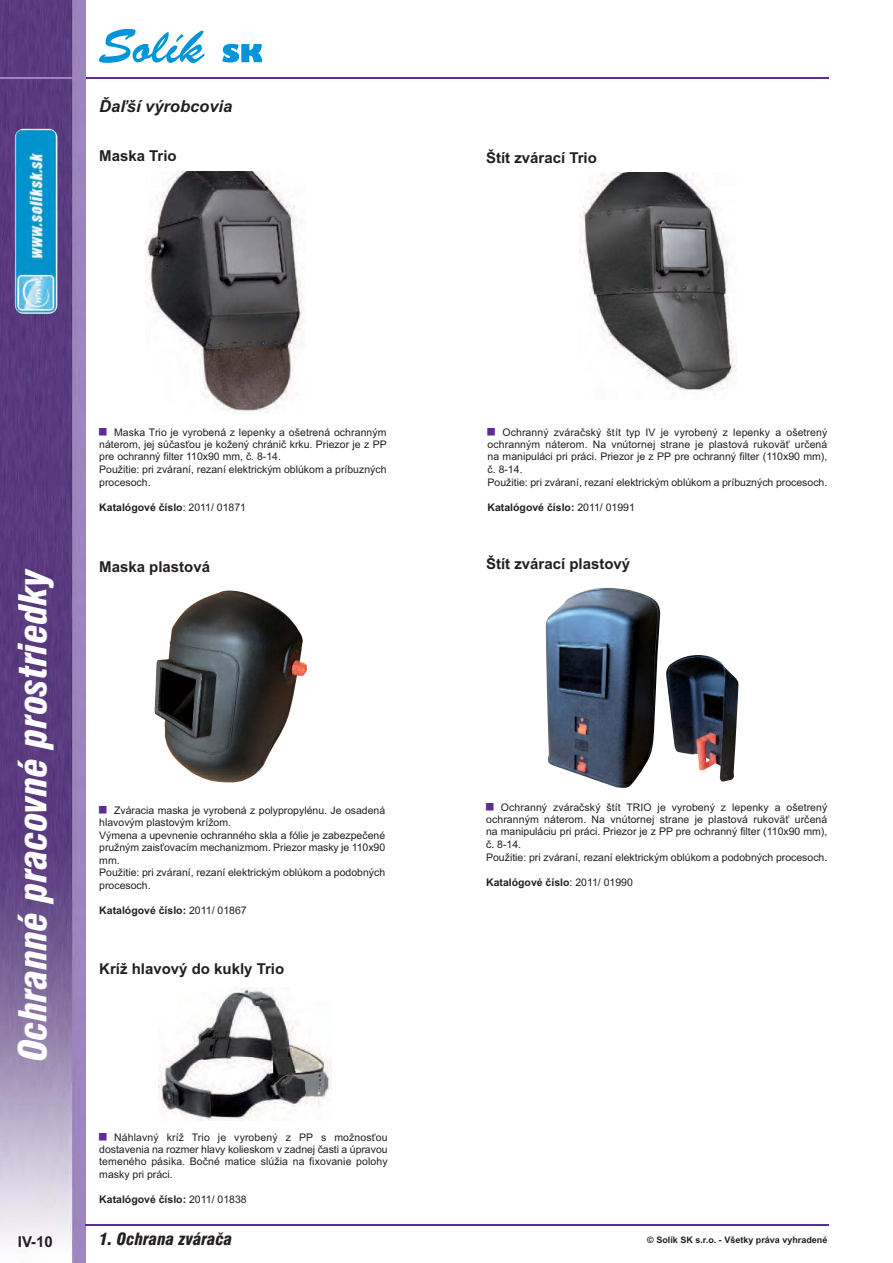
<style>
.page{position:relative;width:893px;height:1263px;background:#fff}
.page>*{position:absolute;margin:0;border:0;box-sizing:border-box;transform-origin:0 0}
.t1{font:italic 37.5px "Swis 721 Blk Cn EU";color:#fff}
.t2{font:italic 16.5px "Swis 721 Blk Cn EU";color:#231f20}
.t3{font:italic 700 16.5px "Arial";color:#231f20}
.t4{font:700 15px "Arial";color:#231f20}
.t5{font:10.5px/12.5px "Arial";color:#231f20}
.t6{font:700 10.5px "Arial";color:#231f20}
.t7{font:700 9px "Arial";color:#231f20}
.s1{font-weight:400}
</style>
<div class="page">
<img style="left:145px;top:171px;width:160px;height:243px">
<img style="left:578px;top:172px;width:158px;height:219px">
<img style="left:0;top:0;width:85px;height:1263px">
<hr style="left:85px;top:77px;width:744px;height:1px;background:#5e2d91">
<hr style="left:0;top:77px;width:85px;height:1px;background:#9e85be">
<hr style="left:85px;top:1224px;width:744px;height:2px;background:#5e2d91">
<svg style="left:99px;top:29px;width:163px;height:34px"></svg>
<img style="left:15px;top:129px;width:42px;height:185px;border-radius:8px">
<img style="left:154px;top:590px;width:153px;height:193px">
<img style="left:545px;top:587px;width:115px;height:201px">
<img style="left:666px;top:655px;width:73px;height:127px">
<img style="left:159px;top:988px;width:172px;height:133px">
<h2 class="t3" style="left:99px;top:96px;width:135px">Ďaľší výrobcovia</h2>
<h3 class="t4" style="left:99px;top:151px;width:79px">Maska Trio</h3>
<h3 class="t4" style="left:486px;top:152px;width:112px">Štít zvárací Trio</h3>
<h1 class="t1" style="left:12px;top:1061px;width:494px;rotate:-90deg">Ochranné pracovné prostriedky</h1>
<h3 class="t4" style="left:18px;top:1236px;width:37px">IV-10</h3>
<p class="t5" style="left:99px;top:427px;width:289px;text-indent:15px">Maska Trio je vyrobená z lepenky a ošetrená ochranným náterom, jej súčasťou je kožený chránič krku. Priezor je z PP pre ochranný filter 110x90 mm, č. 8-14.<br>Použitie: pri zváraní, rezaní elektrickým oblúkom a príbuzných procesoch.</p>
<p class="t6" style="left:99px;top:503px;width:148px">Katalógové číslo<span class="s1">: 2011/ 01871</span></p>
<h3 class="t4" style="left:99px;top:561px;width:112px">Maska plastová</h3>
<p class="t5" style="left:99px;top:805px;width:287px;text-indent:15px">Zváracia maska je vyrobená z polypropylénu. Je osadená hlavovým plastovým krížom.<br>Výmena a upevnenie ochranného skla a fólie je zabezpečené pružným zaisťovacím mechanizmom. Priezor masky je 110x90 mm.<br>Použitie: pri zváraní, rezaní elektrickým oblúkom a podobných procesoch.</p>
<p class="t6" style="left:99px;top:907px;width:149px">Katalógové číslo: <span class="s1">2011/ 01867</span></p>
<h3 class="t4" style="left:99px;top:964px;width:186px">Kríž hlavový do kukly Trio</h3>
<p class="t5" style="left:99px;top:1132px;width:290px;text-align:justify;text-indent:15px">Náhlavný kríž Trio je vyrobený z PP s možnosťou dostavenia na rozmer hlavy kolieskom v zadnej časti a úpravou temeného pásika. Bočné matice slúžia na fixovanie polohy masky pri práci.</p>
<p class="t6" style="left:99px;top:1196px;width:149px">Katalógové číslo: <span class="s1">2011/ 01838</span></p>
<h2 class="t2" style="left:99px;top:1229px;width:135px">1. Ochrana zvárača</h2>
<p class="t5" style="left:487px;top:427px;width:341px;text-indent:15px">Ochranný zváračský štít typ IV je vyrobený z lepenky a ošetrený ochranným náterom. Na vnútornej strane je plastová rukoväť určená na manipuláci pri práci. Priezor je z PP pre ochranný filter (110x90 mm), č. 8-14.<br>Použitie: pri zváraní, rezaní elektrickým oblúkom a príbuzných procesoch.</p>
<p class="t6" style="left:487px;top:503px;width:149px">Katalógové číslo: <span class="s1">2011/ 01991</span></p>
<h3 class="t4" style="left:486px;top:558px;width:146px">Štít zvárací plastový</h3>
<p class="t5" style="left:486px;top:802px;width:343px;text-indent:15px">Ochranný zváračský štít TRIO je vyrobený z lepenky a ošetrený ochranným náterom. Na vnútornej strane je plastová rukoväť určená na manipuláciu pri práci. Priezor je z PP pre ochranný filter (110x90 mm), č. 8-14.<br>Použitie: pri zváraní, rezaní elektrickým oblúkom a podobných procesoch.</p>
<p class="t6" style="left:486px;top:878px;width:148px">Katalógové číslo<span class="s1">: 2011/ 01990</span></p>
<p class="t7" style="left:647px;top:1237px;width:182px">© Solík SK s.r.o. - Všetky práva vyhradené</p>
</div>
